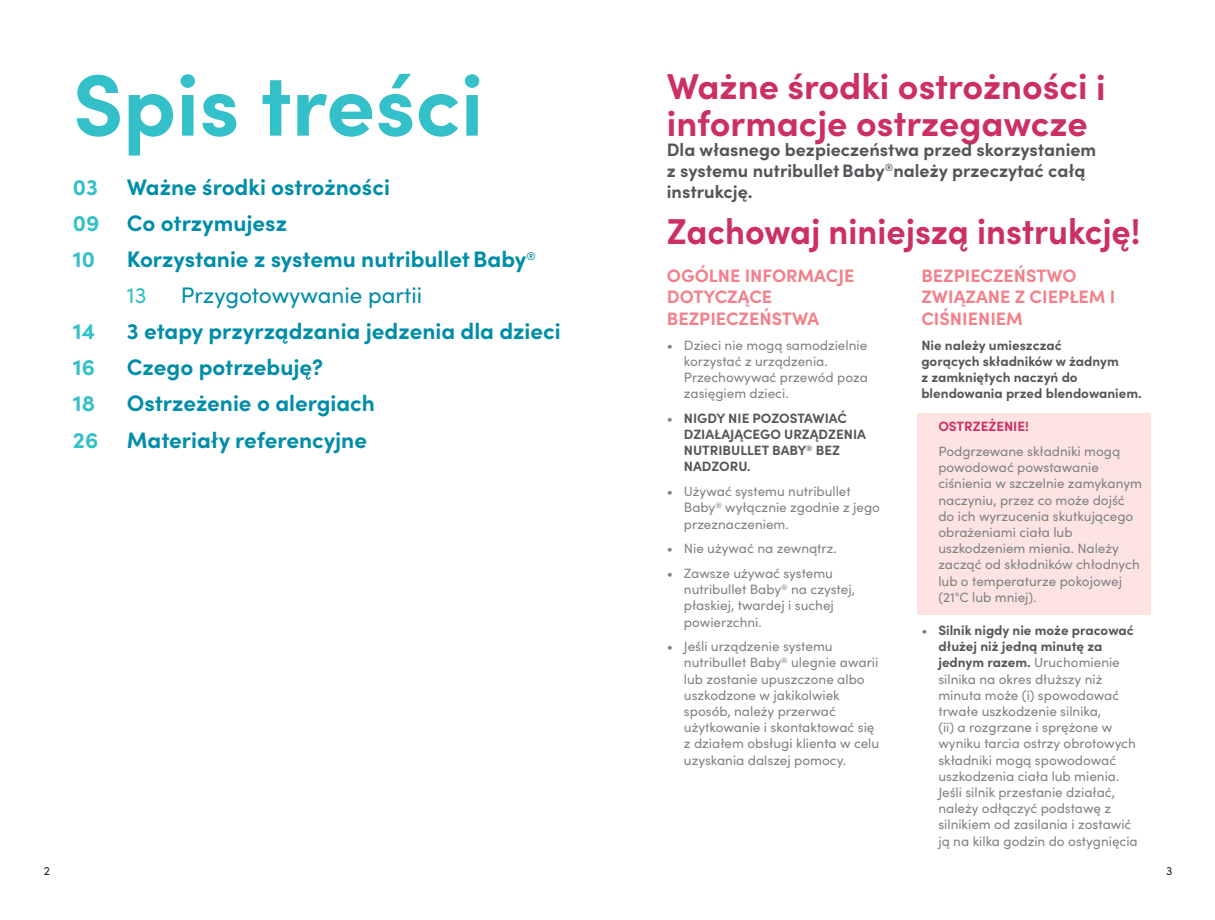
<style>
.page{position:relative;width:1215px;height:920px;background:#fff}
.page>*{position:absolute;margin:0;border:0;box-sizing:border-box;transform-origin:0 0}
.t1{font:700 87px "Sofia Pro";color:#33c0c9}
.t2{font:700 36px/37.5px "Sofia Pro";color:#cc3063}
.t3{font:700 36px "Sofia Pro";color:#cc3063;scale:.95 1}
.t4{font:700 22.5px "Sofia Pro";color:#008da9}
.t5{font:22.5px "Sofia Pro";color:#008da9}
.t6{font:700 22.5px "Sofia Pro";color:#33c0c9}
.t7{font:22.5px "Sofia Pro";color:#33c0c9}
.t8{font:700 18px/21px "Sofia Pro";color:#54565a}
.Safeguards_Title{font:700 18px/21.6px "Sofia Pro";color:#f3808a}
.WARNING_paragraphs{font:13.5px/16.2px "Sofia Pro";color:#808285}
.Base{font:700 13.5px/16.2px "Sofia Pro";color:#54565a}
.WARNING{font:700 13.5px "Sofia Pro";color:#cc3063}
.t9{font:12px "Sofia Pro";color:#231f20}
.s1{color:#33c0c9}
.s2{font-weight:400;color:#808285}
.s3{font-weight:700;color:#54565a}
</style>
<div class="page">
<div style="left:917px;top:413px;width:234px;height:201px;background:#fde3e1"></div>
<p class="t1" style="left:73px;top:38px;width:412px">Spis treści</p>
<p class="t6" style="left:73px;top:170px;width:27px">03</p>
<p class="t4" style="left:127px;top:170px;width:265px">Ważne środki ostrożności</p>
<p class="t4" style="left:73px;top:206px;width:216px"><span class="s1">09</span> Co otrzymujesz</p>
<p class="t6" style="left:73px;top:242px;width:24px">10</p>
<p class="t4" style="left:127px;top:242px;width:410px">Korzystanie z systemu nutribulletBaby<sup>®</sup></p>
<p class="t7" style="left:127px;top:279px;width:21px">13</p>
<p class="t5" style="left:181px;top:279px;width:243px">Przygotowywanie partii</p>
<p class="t6" style="left:73px;top:314px;width:24px">14</p>
<p class="t4" style="left:127px;top:314px;width:435px">3 etapy przyrządzania jedzenia dla dzieci</p>
<p class="t6" style="left:73px;top:350px;width:24px">16</p>
<p class="t4" style="left:127px;top:350px;width:198px">Czego potrzebuję?</p>
<p class="t6" style="left:73px;top:386px;width:24px">18</p>
<p class="t4" style="left:127px;top:386px;width:250px">Ostrzeżenie o alergiach</p>
<p class="t6" style="left:73px;top:423px;width:27px">26</p>
<p class="t4" style="left:127px;top:423px;width:242px">Materiały referencyjne</p>
<p class="t2" style="left:667px;top:65px;width:440px">Ważne środki ostrożności i informacje ostrzegawcze</p>
<p class="t8" style="left:667px;top:138px;width:431px">Dla własnego bezpieczeństwa przed skorzystaniem z systemu nutribulletBaby<sup>®</sup>należy przeczytać całą instrukcję.</p>
<p class="t3" style="left:667px;top:204px;width:500px">Zachowaj niniejszą instrukcję!</p>
<p class="Safeguards_Title" style="left:667px;top:263px;width:189px">OGÓLNE INFORMACJE<br>DOTYCZĄCE<br>BEZPIECZEŃSTWA</p>
<p class="WARNING_paragraphs" style="left:684px;top:336px;width:186px;text-indent:-17px">• Dzieci nie mogą samodzielnie korzystać z urządzenia.<br>Przechowywać przewód poza zasięgiem dzieci.</p>
<p class="Base" style="left:684px;top:409px;width:184px;text-indent:-17px"><span class="s2">•</span> NIGDY NIE POZOSTAWIAĆ<br>DZIAŁAJĄCEGO URZĄDZENIA<br>NUTRIBULLET BABY<sup>®</sup> BEZ<br>NADZORU.</p>
<p class="WARNING_paragraphs" style="left:684px;top:483px;width:198px;text-indent:-17px">• Używać systemu nutribullet<br>Baby<sup>®</sup> wyłącznie zgodnie z jego przeznaczeniem.</p>
<p class="WARNING_paragraphs" style="left:667px;top:540px;width:171px">• Nie używać na zewnątrz.</p>
<p class="WARNING_paragraphs" style="left:684px;top:564px;width:173px;text-indent:-17px">• Zawsze używać systemu nutribullet Baby<sup>®</sup> na czystej, płaskiej, twardej i suchej powierzchni.</p>
<p class="WARNING_paragraphs" style="left:684px;top:638px;width:197px;text-indent:-17px">• Jeśli urządzenie systemu nutribullet Baby<sup>®</sup> ulegnie awarii lub zostanie upuszczone albo uszkodzone w jakikolwiek sposób, należy przerwać użytkowanie i skontaktować się z działem obsługi klienta w celu uzyskania dalszej pomocy.</p>
<p class="Safeguards_Title" style="left:921px;top:263px;width:195px">BEZPIECZEŃSTWO<br>ZWIĄZANE Z CIEPŁEM I<br>CIŚNIENIEM</p>
<p class="Base" style="left:921px;top:336px;width:222px">Nie należy umieszczać<br>gorących składników w żadnym<br>z zamkniętych naczyń do blendowania przed blendowaniem.</p>
<p class="WARNING" style="left:938px;top:416px;width:92px">OSTRZEŻENIE!</p>
<p class="WARNING_paragraphs" style="left:938px;top:442px;width:205px">Podgrzewane składniki mogą powodować powstawanie ciśnienia w szczelnie zamykanym naczyniu, przez co może dojść do ich wyrzucenia skutkującego obrażeniami ciała lub uszkodzeniem mienia. Należy zacząć od składników chłodnych lub o temperaturze pokojowej (21°C lub mniej).</p>
<p class="WARNING_paragraphs" style="left:938px;top:621px;width:201px;text-indent:-17px">• <span class="s3">Silnik nigdy nie może pracować dłużej niż jedną minutę za jednym razem.</span> Uruchomienie silnika na okres dłuższy niż minuta może (i) spowodować trwałe uszkodzenie silnika,<br>(ii) a rozgrzane i sprężone w wyniku tarcia ostrzy obrotowych składniki mogą spowodować uszkodzenia ciała lub mienia.<br>Jeśli silnik przestanie działać, należy odłączyć podstawę z silnikiem od zasilania i zostawić ją na kilka godzin do ostygnięcia</p>
<p class="t9" style="left:44px;top:862px;width:8px">2</p>
<p class="t9" style="left:1166px;top:862px;width:8px">3</p>
</div>
